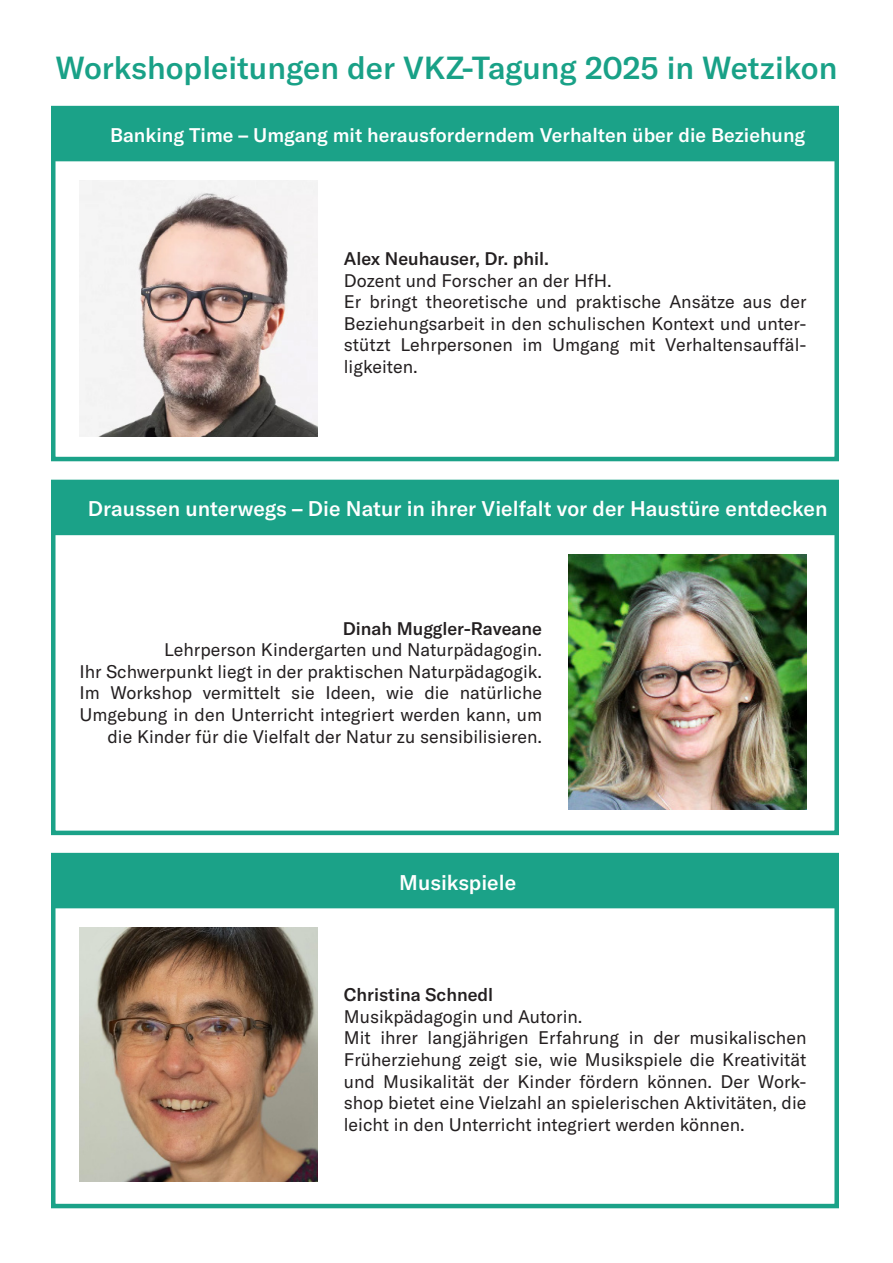
<style>
.page{position:relative;width:893px;height:1263px;background:#fff}
.page>*{position:absolute;margin:0;border:0;box-sizing:border-box;transform-origin:0 0}
.t1{font:500 31.5px "GT America";color:#19a187}
.t2{font:500 21px "GT America";color:#fff}
.t3{font:500 19.5px "GT America";color:#fff}
.Paragraph_Style_1{font:18px/21.6px "GT America";color:#231f20;text-align:justify}
.right{font:18px/21.6px "GT America";color:#231f20;text-align:right}
.Paragraph_Style_1-2{font:500 18px "GT America";color:#231f20}
.right-2{font:500 18px "GT America";color:#231f20}
</style>
<div class="page">
<div style="left:52px;top:107px;width:785px;height:54px;background:#1ba288"></div>
<img style="left:79px;top:180px;width:239px;height:256px">
<div style="left:51px;top:106px;width:788px;height:355px;border:4px solid #1ba288"></div>
<div style="left:52px;top:854px;width:785px;height:54px;background:#1ba288"></div>
<img style="left:79px;top:927px;width:239px;height:254px">
<div style="left:51px;top:853px;width:788px;height:355px;border:4px solid #1ba288"></div>
<div style="left:52px;top:481px;width:785px;height:54px;background:#1ba288"></div>
<img style="left:569px;top:554px;width:237px;height:256px">
<div style="left:51px;top:480px;width:788px;height:355px;border:4px solid #1ba288"></div>
<p class="t1" style="left:56px;top:49px;width:783px">Workshopleitungen der VKZ-Tagung 2025 in Wetzikon</p>
<p class="t3" style="left:110px;top:123px;width:697px">Banking Time – Umgang mit herausforderndem Verhalten über die Beziehung</p>
<p class="Paragraph_Style_1-2" style="left:344px;top:248px;width:207px">Alex Neuhauser, Dr. phil.</p>
<p class="Paragraph_Style_1" style="left:344px;top:269px;width:270px">Dozent und Forscher an der HfH.</p>
<p class="Paragraph_Style_1" style="left:344px;top:291px;width:464px">Er bringt theoretische und praktische Ansätze aus der Beziehungsarbeit in den schulischen Kontext und unter&shy;stützt Lehrpersonen im Umgang mit Verhaltensauffäl&shy;ligkeiten.</p>
<p class="t2" style="left:88px;top:496px;width:741px">Draussen unterwegs – Die Natur in ihrer Vielfalt vor der Haustüre entdecken</p>
<p class="right-2" style="left:343px;top:617px;width:201px">Dinah Muggler-Raveane</p>
<p class="right" style="left:164px;top:639px;width:379px">Lehrperson Kindergarten und Naturpädagogin.</p>
<p class="right" style="left:80px;top:661px;width:464px">Ihr Schwerpunkt liegt in der praktischen Naturpädagogik.<br>Im Workshop vermittelt sie Ideen, wie die natürliche Umgebung in den Unterricht integriert werden kann, um die Kinder für die Vielfalt der Natur zu sensibilisieren.</p>
<p class="t2" style="left:399px;top:869px;width:118px">Musikspiele</p>
<p class="Paragraph_Style_1-2" style="left:344px;top:984px;width:151px">Christina Schnedl</p>
<p class="Paragraph_Style_1" style="left:344px;top:1006px;width:240px">Musikpädagogin und Autorin.</p>
<p class="Paragraph_Style_1" style="left:344px;top:1027px;width:464px">Mit ihrer langjährigen Erfahrung in der musikalischen Früherziehung zeigt sie, wie Musikspiele die Kreativität und Musikalität der Kinder fördern können. Der Work&shy;shop bietet eine Vielzahl an spielerischen Aktivitäten, die leicht in den Unterricht integriert werden können.</p>
</div>
